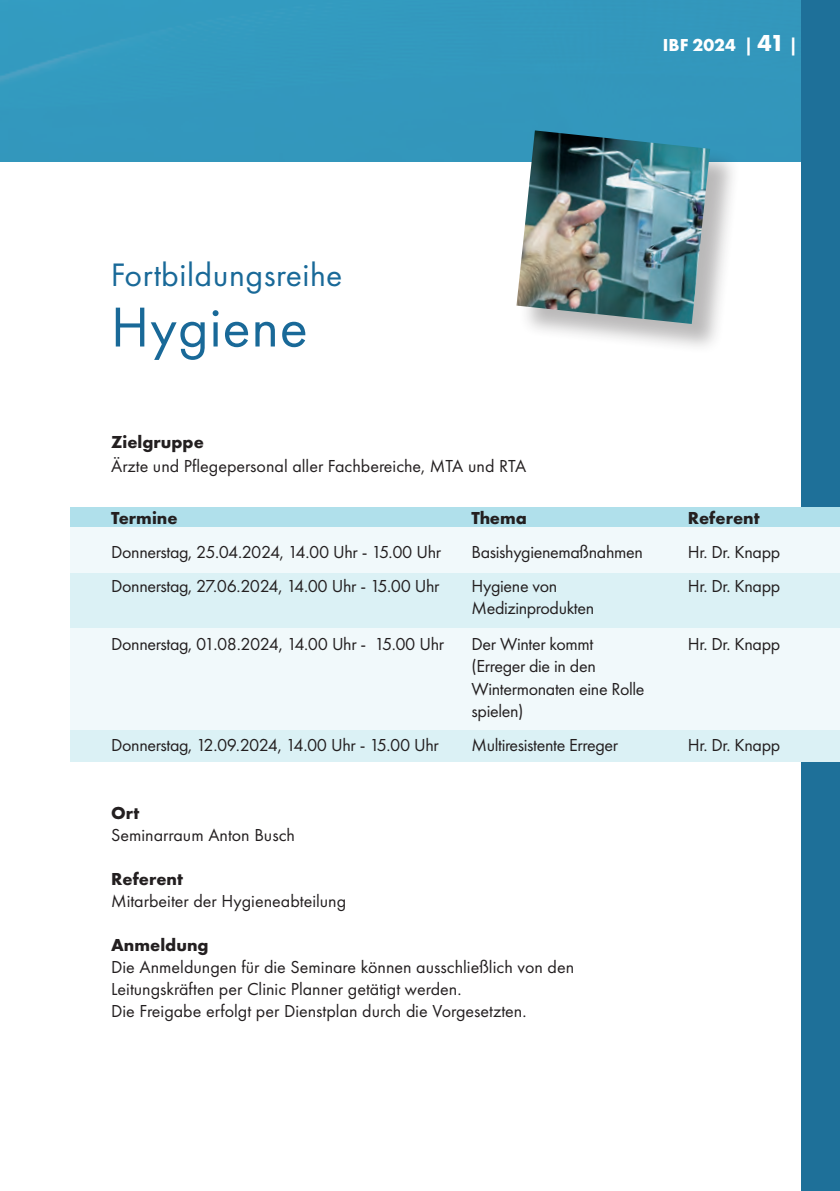
<style>
.page{position:relative;width:840px;height:1191px;background:#fff}
.page>*{position:absolute;margin:0;border:0;box-sizing:border-box;transform-origin:0 0}
.t1{font:58.2px "Futura PT";letter-spacing:.015em;color:#196998}
.t2{font:33.8px "Futura PT";letter-spacing:.015em;color:#196998}
.t3{font:18px/22px "Futura PT";letter-spacing:-.02em;color:#231f20}
.t4{font:18px/22px "Futura PT";color:#231f20}
.t5{font:700 18px "Futura PT";color:#231f20}
.t6{font:700 18px "Futura PT";color:#fff}
.s1{font-size:24px}
</style>
<div class="page">
<div style="left:0;top:0;width:801px;height:161px;background:#3397bd"></div>
<div style="left:801px;top:0;width:38px;height:1191px;background:#1e7099"></div>
<div style="left:70px;top:507px;width:769px;height:24px;background:#b0e0eb"></div>
<div style="left:70px;top:527px;width:769px;height:210px;background:#f1f9fb"></div>
<div style="left:518px;top:132px;width:222px;height:222px;background:#231f20;opacity:.31"></div>
<img style="left:516px;top:130px;width:193px;height:194px">
<div style="left:70px;top:730px;width:769px;height:31px;background:#dbf1f5"></div>
<div style="left:70px;top:573px;width:769px;height:55px;background:#dbf1f5"></div>
<h2 class="t2" style="left:111px;top:255px;width:233px">Fortbildungsreihe</h2>
<h1 class="t1" style="left:111px;top:292px;width:198px">Hygiene</h1>
<p class="t6" style="left:662px;top:34px;width:136px">IBF 2024 | <span class="s1">41</span> |</p>
<p class="t5" style="left:111px;top:431px;width:94px">Zielgruppe</p>
<p class="t4" style="left:111px;top:455px;width:416px">Ärzte und Pflegepersonal aller Fachbereiche, MTA und RTA</p>
<p class="t5" style="left:111px;top:507px;width:68px">Termine</p>
<p class="t5" style="left:471px;top:507px;width:57px">Thema</p>
<p class="t5" style="left:687px;top:507px;width:73px">Referent</p>
<p class="t3" style="left:111px;top:541px;width:331px">Donnerstag, 25.04.2024, 14.00 Uhr - 15.00 Uhr</p>
<p class="t3" style="left:471px;top:541px;width:173px">Basishygienemaßnahmen</p>
<p class="t3" style="left:687px;top:541px;width:94px">Hr. Dr. Knapp</p>
<p class="t3" style="left:111px;top:575px;width:330px">Donnerstag, 27.06.2024, 14.00 Uhr - 15.00 Uhr</p>
<p class="t3" style="left:471px;top:575px;width:87px">Hygiene von</p>
<p class="t3" style="left:687px;top:575px;width:94px">Hr. Dr. Knapp</p>
<p class="t3" style="left:471px;top:597px;width:124px">Medizinprodukten</p>
<p class="t3" style="left:111px;top:633px;width:334px">Donnerstag, 01.08.2024, 14.00 Uhr - 15.00 Uhr</p>
<p class="t3" style="left:471px;top:633px;width:123px">Der Winter kommt</p>
<p class="t3" style="left:687px;top:633px;width:94px">Hr. Dr. Knapp</p>
<p class="t3" style="left:471px;top:655px;width:174px">(Erreger die in den<br>Wintermonaten eine Rolle spielen)</p>
<p class="t3" style="left:111px;top:733px;width:329px">Donnerstag, 12.09.2024, 14.00 Uhr - 15.00 Uhr</p>
<p class="t3" style="left:471px;top:733px;width:148px">Multiresistente Erreger</p>
<p class="t3" style="left:687px;top:733px;width:94px">Hr. Dr. Knapp</p>
<p class="t5" style="left:111px;top:801px;width:30px">Ort</p>
<p class="t4" style="left:111px;top:823px;width:185px">Seminarraum Anton Busch</p>
<p class="t5" style="left:111px;top:867px;width:73px">Referent</p>
<p class="t4" style="left:111px;top:889px;width:236px">Mitarbeiter der Hygieneabteilung</p>
<p class="t5" style="left:111px;top:933px;width:99px">Anmeldung</p>
<p class="t4" style="left:111px;top:955px;width:464px">Die Anmeldungen für die Seminare können ausschließlich von den<br>Leitungskräften per Clinic Planner getätigt werden.<br>Die Freigabe erfolgt per Dienstplan durch die Vorgesetzten.</p>
</div>
